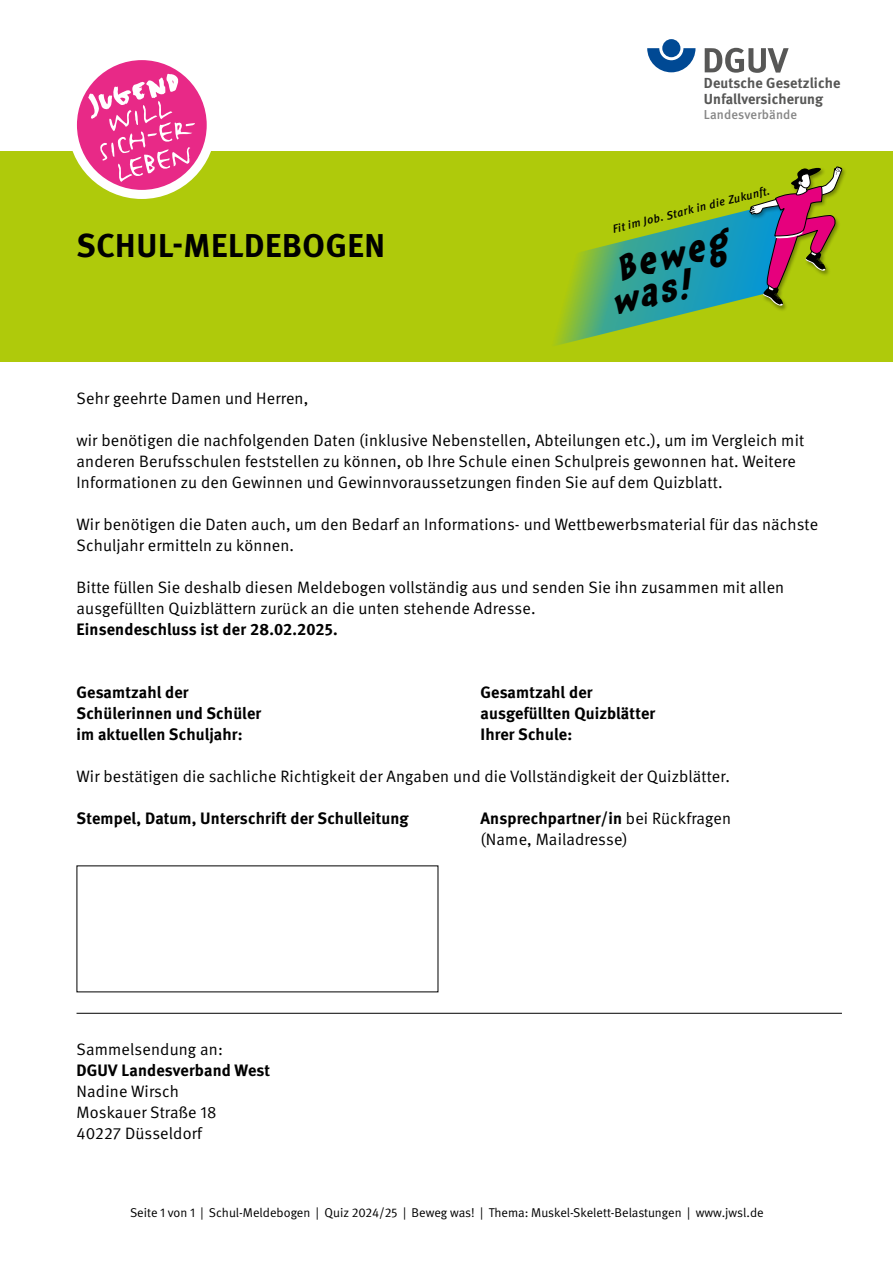
<style>
.page{position:relative;width:893px;height:1263px;background:#fff}
.page>*{position:absolute;margin:0;border:0;box-sizing:border-box;transform-origin:0 0}
.t1{font:italic 700 34.35px/32.1px "Chaloops";color:#000}
.t2{font:700 33px "DGUV Meta";letter-spacing:.02em;color:#000}
.t3{font:16.5px/21px "DGUV Meta";letter-spacing:.01em;color:#000}
.t4{font:700 16.5px/21px "DGUV Meta";letter-spacing:.01em;color:#000}
.t5{font:700 14.55px/15.8px "DGUV Meta";letter-spacing:.01em;color:#575756}
.t6{font:500 13.05px "DGUV Meta";letter-spacing:.01em;color:#878787}
.t7{font:12.75px "DGUV Meta";color:#000}
.t8{font:italic 500 11.4px "DGUV Meta";color:#000}
.s1{font-weight:700}
</style>
<div class="page">
<div style="left:0;top:151px;width:893px;height:211px;background:#afca0b"></div>
<svg style="left:555px;top:166px;width:288px;height:179px"></svg>
<svg style="left:647px;top:48px;width:48px;height:24px"></svg>
<div style="left:662px;top:39px;width:18px;height:18px;background:#004994;border-radius:50%"></div>
<svg style="left:705px;top:48px;width:84px;height:25px"></svg>
<div style="left:68px;top:51px;width:148px;height:148px;background:#fff;border-radius:50%"></div>
<div style="left:77px;top:60px;width:130px;height:130px;background:#e82987;border-radius:50%"></div>
<svg style="left:88px;top:74px;width:107px;height:108px"></svg>
<hr style="left:77px;top:1013px;width:765px;height:1px;background:#000">
<h2 class="t2" style="left:76px;top:226px;width:310px">SCHUL-MELDEBOGEN</h2>
<p class="t5" style="left:704px;top:75px;width:138px">Deutsche Gesetzliche<br>Unfallversicherung</p>
<p class="t6" style="left:704px;top:107px;width:95px">Landesverbände</p>
<p class="t8" style="left:611px;top:223px;width:163px;rotate:-14deg">Fit im Job. Stark in die Zukunft.</p>
<h1 class="t1" style="left:600px;top:256px;width:127px;text-indent:13px;rotate:-14deg">Beweg was!</h1>
<p class="t3" style="left:77px;top:388px;width:233px">Sehr geehrte Damen und Herren,</p>
<p class="t3" style="left:77px;top:430px;width:729px">wir benötigen die nachfolgenden Daten (inklusive Nebenstellen, Abteilungen etc.), um im Vergleich mit anderen Berufsschulen feststellen zu können, ob Ihre Schule einen Schulpreis gewonnen hat. Weitere<br>Informationen zu den Gewinnen und Gewinnvoraussetzungen finden Sie auf dem Quizblatt.</p>
<p class="t3" style="left:77px;top:514px;width:743px">Wir benötigen die Daten auch, um den Bedarf an Informations- und Wettbewerbsmaterial für das nächste<br>Schuljahr ermitteln zu können.</p>
<p class="t3" style="left:77px;top:577px;width:709px">Bitte füllen Sie deshalb diesen Meldebogen vollständig aus und senden Sie ihn zusammen mit allen ausgefüllten Quizblättern zurück an die unten stehende Adresse.</p>
<p class="t4" style="left:77px;top:619px;width:263px">Einsendeschluss ist der 28.02.2025.</p>
<p class="t4" style="left:77px;top:682px;width:186px">Gesamtzahl der<br>Schülerinnen und Schüler im aktuellen Schuljahr:</p>
<p class="t3" style="left:77px;top:766px;width:655px">Wir bestätigen die sachliche Richtigkeit der Angaben und die Vollständigkeit der Quizblätter.</p>
<p class="t4" style="left:77px;top:808px;width:334px">Stempel, Datum, Unterschrift der Schulleitung</p>
<p class="t4" style="left:480px;top:682px;width:176px">Gesamtzahl der ausgefüllten Quizblätter<br>Ihrer Schule:</p>
<p class="t3" style="left:480px;top:808px;width:252px"><span class="s1">Ansprechpartner/in</span> bei Rückfragen (Name, Mailadresse)</p>
<p class="t3" style="left:77px;top:1039px;width:148px">Sammelsendung an:</p>
<p class="t4" style="left:77px;top:1060px;width:195px">DGUV Landesverband West</p>
<p class="t3" style="left:77px;top:1081px;width:141px">Nadine Wirsch<br>Moskauer Straße 18<br>40227 Düsseldorf</p>
<p class="t7" style="left:130px;top:1205px;width:635px">Seite 1 von 1 | Schul-Meldebogen | Quiz 2024/25 | Beweg was! | Thema: Muskel-Skelett-Belastungen | www.jwsl.de</p>
</div>
